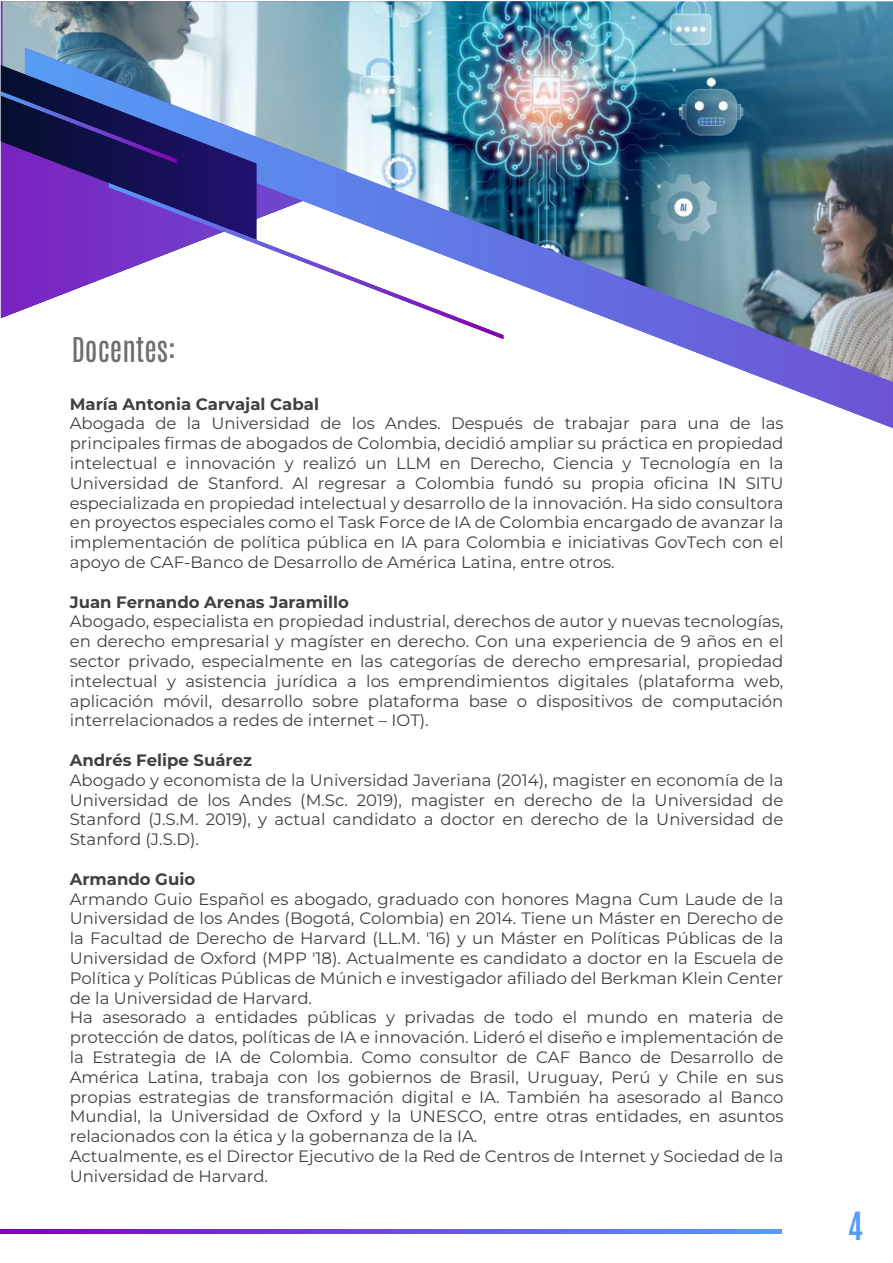
<style>
.page{position:relative;width:893px;height:1263px;background:#fff}
.page>*{position:absolute;margin:0;border:0;box-sizing:border-box;transform-origin:0 0}
.t1{font:700 33px "Antonio";color:#569df5}
.t2{font:28.5px "Antonio";color:#6d6e70}
.t3{font:16.5px/19.8px "Montserrat";color:#404041;text-align:justify}
.t4{font:700 16.5px "Montserrat";color:#404041}
</style>
<div class="page">
<img style="left:2px;top:1px;width:891px;height:317px">
<img style="left:25px;top:48px;width:868px;height:380px">
<svg style="left:1px;top:65px;width:256px;height:175px;background:#564f9d"></svg>
<svg style="left:109px;top:183px;width:395px;height:156px"></svg>
<svg style="left:0;top:1230px;width:779px;height:4px;background:#6d4dd2"></svg>
<h2 class="t2" style="left:72px;top:336px;width:105px">Docentes:</h2>
<p class="t4" style="left:70px;top:397px;width:251px">MarÌa Antonia Carvajal Cabal</p>
<p class="t3" style="left:70px;top:415px;width:715px">Abogada de la Universidad de los Andes. DespuÈs de trabajar para una de las principales firmas de abogados de Colombia, decidió ampliar su práctica en propiedad intelectual e innovación y realizó un LLM en Derecho, Ciencia y Tecnología en la Universidad de Stanford. Al regresar a Colombia fundó su propia oficina IN SITU especializada en propiedad intelectual y desarrollo de la innovación. Ha sido consultora en proyectos especiales como el Task Force de IA de Colombia encargado de avanzar la implementación de política pública en IA para Colombia e iniciativas GovTech con el apoyo de CAF-Banco de Desarrollo de América Latina, entre otros.</p>
<p class="t4" style="left:70px;top:595px;width:281px">Juan Fernando Arenas Jaramillo</p>
<p class="t3" style="left:70px;top:611px;width:715px">Abogado, especialista en propiedad industrial, derechos de autor y nuevas tecnologías, en derecho empresarial y magíster en derecho. Con una experiencia de 9 años en el sector privado, especialmente en las categorías de derecho empresarial, propiedad intelectual y asistencia jurídica a los emprendimientos digitales (plataforma web, aplicación móvil, desarrollo sobre plataforma base o dispositivos de computación interrelacionados a redes de internet – IOT).</p>
<p class="t4" style="left:70px;top:753px;width:184px">AndrÈs Felipe Su·rez</p>
<p class="t3" style="left:70px;top:770px;width:715px">Abogado y economista de la Universidad Javeriana (2014), magister en economía de la Universidad de los Andes (M.Sc. 2019), magister en derecho de la Universidad de Stanford (J.S.M. 2019), y actual candidato a doctor en derecho de la Universidad de Stanford (J.S.D).</p>
<p class="t4" style="left:70px;top:872px;width:127px">Armando Guio</p>
<p class="t3" style="left:70px;top:888px;width:715px;text-align:left">Armando Guio Español es abogado, graduado con honores Magna Cum Laude de la Universidad de los Andes (Bogotá, Colombia) en 2014. Tiene un Máster en Derecho de la Facultad de Derecho de Harvard (LL.M. '16) y un Máster en Políticas Públicas de la Universidad de Oxford (MPP '18). Actualmente es candidato a doctor en la Escuela de Política y Políticas Públicas de Múnich e investigador afiliado del Berkman Klein Center de la Universidad de Harvard.<br>Ha asesorado a entidades públicas y privadas de todo el mundo en materia de protección de datos, políticas de IA e innovación. Lideró el diseño e implementación de la Estrategia de IA de Colombia. Como consultor de CAF Banco de Desarrollo de América Latina, trabaja con los gobiernos de Brasil, Uruguay, Perú y Chile en sus propias estrategias de transformación digital e IA. También ha asesorado al Banco Mundial, la Universidad de Oxford y la UNESCO, entre otras entidades, en asuntos relacionados con la ética y la gobernanza de la IA.<br>Actualmente, es el Director Ejecutivo de la Red de Centros de Internet y Sociedad de la Universidad de Harvard.</p>
<h1 class="t1" style="left:848px;top:1209px;width:17px">4</h1>
</div>
